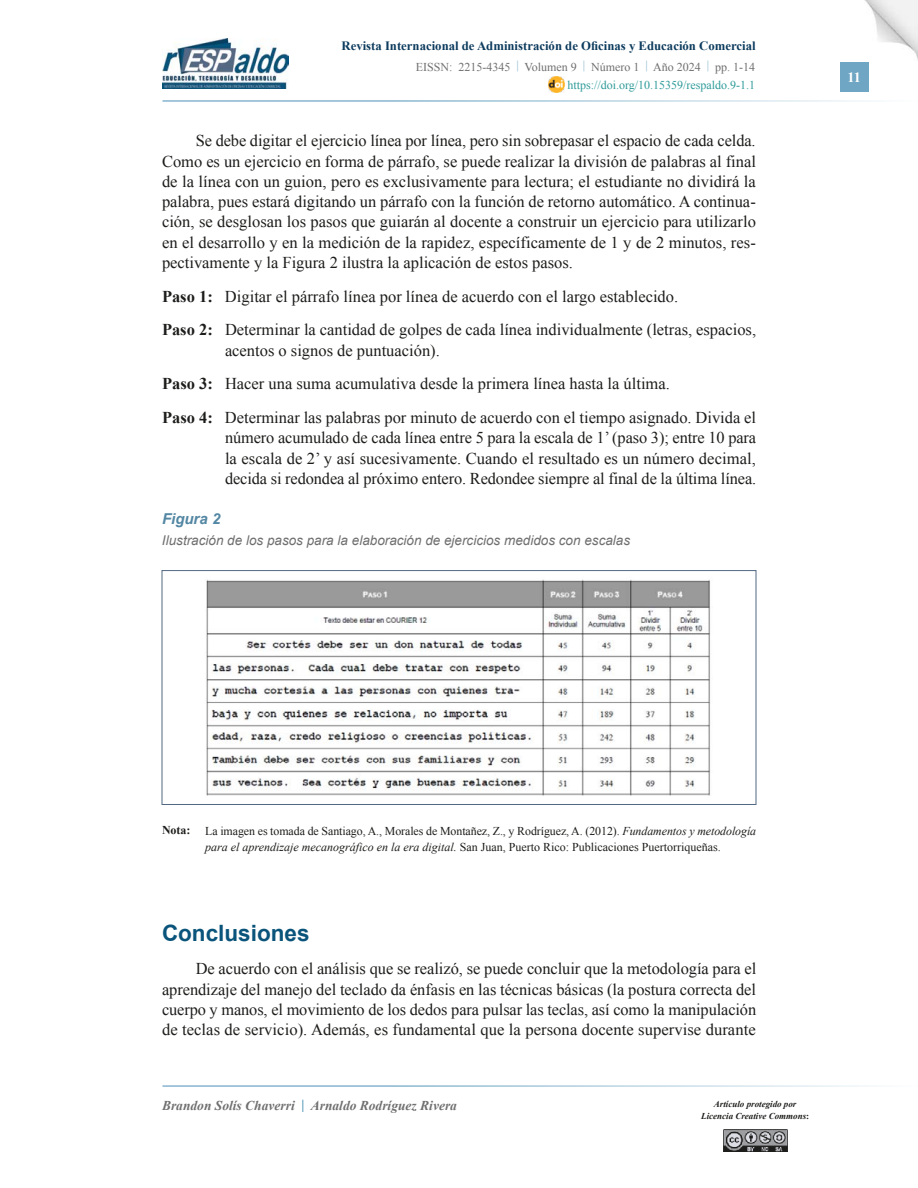
<style>
.page{position:relative;width:918px;height:1188px;background:#fff}
.page>*{position:absolute;margin:0;border:0;box-sizing:border-box;transform-origin:0 0}
.t1{font:700 22.5px "Arial";color:#0a547b}
.t2{font:16.5px/20.2px "Times New Roman";color:#1d1d1b;text-align:justify}
.t3{font:italic 700 15px "Arial";color:#5387a3}
.t4{font:700 14.25px "Times New Roman";color:#fff}
.t5{font:italic 13.5px "Arial";color:#706f6f}
.t6{font:italic 700 13.5px "Times New Roman";color:#706f6f}
.t7{font:700 12.75px "Times New Roman";color:#0c3b5d}
.t8{font:12px/16.5px "Times New Roman";letter-spacing:-.005em;color:#1d1d1b}
.t9{font:12px/18px "Times New Roman";color:#706f6f;text-align:right}
.t10{font:italic 700 9px/12px "Times New Roman";color:#1d1d1b;text-align:center}
.s1{color:#80b1cb}
.s2{color:#2e9b99}
.s3{font-weight:700}
.s4{font-style:italic}
.s5{color:#4a90b5}
.s6{font-style:normal}
</style>
<div class="page">
<img style="left:162px;top:38px;width:127px;height:51px">
<div style="left:840px;top:63px;width:29px;height:29px;background:#6ea6c4"></div>
<img style="left:549px;top:76px;width:15px;height:16px">
<img style="left:865px;top:0;width:53px;height:60px">
<img style="left:723px;top:1129px;width:64px;height:23px">
<hr style="left:162px;top:1086px;width:756px;height:1px;background:#4a90b5">
<hr style="left:162px;top:101px;width:756px;height:1px;background:#4a90b5">
<img style="left:206px;top:579px;width:505px;height:217px">
<div style="left:162px;top:570px;width:594px;height:235px;border:1px solid #536883"></div>
<p class="t7" style="left:341px;top:37px;width:416px">Revista Internacional de Administración de Oficinas y Educación Comercial</p>
<p class="t9" style="left:416px;top:58px;width:341px">EISSN: 2215-4345 <span class="s1">|</span> Volumen 9 <span class="s1">|</span> Número 1 <span class="s1">|</span> Año 2024 <span class="s1">|</span> pp. 1-14 <span class="s2">https://doi.org/10.15359/respaldo.9-1.1</span></p>
<p class="t2" style="left:162px;top:131px;width:596px;text-indent:34px">Se debe digitar el ejercicio línea por línea, pero sin sobrepasar el espacio de cada celda.<br>Como es un ejercicio en forma de párrafo, se puede realizar la división de palabras al final de la línea con un guion, pero es exclusivamente para lectura; el estudiante no dividirá la palabra, pues estará digitando un párrafo con la función de retorno automático. A continua&shy;ción, se desglosan los pasos que guiarán al docente a construir un ejercicio para utilizarlo en el desarrollo y en la medición de la rapidez, específicamente de 1 y de 2 minutos, res&shy;pectivamente y la Figura 2 ilustra la aplicación de estos pasos.</p>
<p class="t2" style="left:162px;top:279px;width:596px;line-height:33.8px"><span class="s3">Paso 1:</span> Digitar el párrafo línea por línea de acuerdo con el largo establecido.<br><span class="s3">Paso 2:</span> Determinar la cantidad de golpes de cada línea individualmente (letras, espacios,</p>
<p class="t2" style="left:162px;top:333px;width:596px;line-height:33.8px;text-align:left;text-indent:63px">acentos o signos de puntuación).<br><span class="s3">Paso 3:</span> Hacer una suma acumulativa desde la primera línea hasta la última.<br><span class="s3">Paso 4:</span> Determinar las palabras por minuto de acuerdo con el tiempo asignado. Divida el</p>
<p class="t2" style="left:225px;top:428px;width:533px">número acumulado de cada línea entre 5 para la escala de 1’ (paso 3); entre 10 para la escala de 2’ y así sucesivamente. Cuando el resultado es un número decimal, decida si redondea al próximo entero. Redondee siempre al final de la última línea.</p>
<p class="t3" style="left:162px;top:509px;width:60px">Figura 2</p>
<p class="t5" style="left:162px;top:531px;width:470px">Ilustración de los pasos para la elaboración de ejercicios medidos con escalas</p>
<p class="t4" style="left:848px;top:67px;width:15px">11</p>
<p class="t8" style="left:205px;top:822px;width:553px;text-indent:-43px"><span class="s3">Nota:</span> La imagen es tomada de Santiago, A., Morales de Montañez, Z., y Rodríguez, A. (2012). <span class="s4">Fundamentos y metodología para el aprendizaje mecanográfico en la era digital.</span> San Juan, Puerto Rico: Publicaciones Puertorriqueñas.</p>
<h1 class="t1" style="left:162px;top:918px;width:149px">Conclusiones</h1>
<p class="t2" style="left:162px;top:959px;width:596px;text-indent:34px">De acuerdo con el análisis que se realizó, se puede concluir que la metodología para el aprendizaje del manejo del teclado da énfasis en las técnicas básicas (la postura correcta del cuerpo y manos, el movimiento de los dedos para pulsar las teclas, así como la manipulación de teclas de servicio). Además, es fundamental que la persona docente supervise durante</p>
<p class="t6" style="left:162px;top:1096px;width:297px">Brandon Solís Chaverri <span class="s5">|</span> Arnaldo Rodríguez Rivera</p>
<p class="t10" style="left:701px;top:1098px;width:109px">Artículo protegido por<br>Licencia Creative Commons<span class="s6">:</span></p>
</div>
